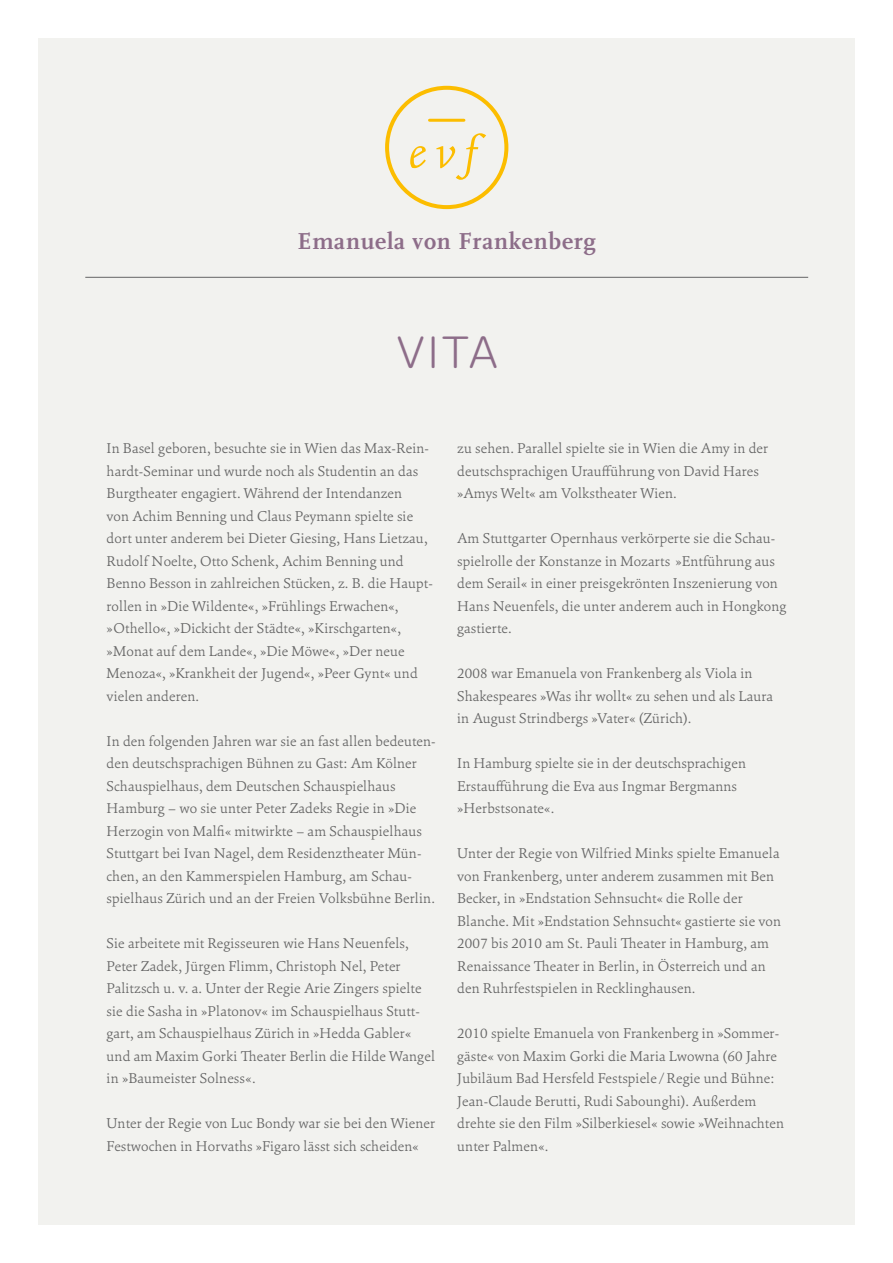
<style>
.page{position:relative;width:893px;height:1263px;background:#fff}
.page>*{position:absolute;margin:0;border:0;box-sizing:border-box;transform-origin:0 0}
.t1{font:300 45px "Centrale Sans Rnd";color:#8d6d89}
.t2{font:700 24px "Scala Pro";letter-spacing:.03em;color:#8d6d89}
.t3{font:300 14.25px/22.5px "Cala";letter-spacing:.01em;color:#656565}
</style>
<div class="page">
<div style="left:38px;top:38px;width:817px;height:1187px;background:#f2f2ef"></div>
<hr style="left:85px;top:277px;width:723px;height:1px;background:#656565">
<div style="left:385px;top:86px;width:123px;height:123px;border:4px solid #fcbd00;border-radius:50%"></div>
<hr style="left:429px;top:119px;width:35px;height:3px;background:#fcbd00">
<svg style="left:410px;top:146px;width:16px;height:22px"></svg>
<svg style="left:436px;top:133px;width:50px;height:47px"></svg>
<h2 class="t2" style="left:298px;top:228px;width:300px">Emanuela von Frankenberg</h2>
<h1 class="t1" style="left:396px;top:327px;width:104px">VITA</h1>
<p class="t3" style="left:107px;top:437px;width:328px">In Basel geboren, besuchte sie in Wien das Max-Rein&shy;hardt-Seminar und wurde noch als Studentin an das Burgtheater engagiert. Während der Intendanzen<br>von Achim Benning und Claus Peymann spielte sie dort unter anderem bei Dieter Giesing, Hans Lietzau, Rudolf Noelte, Otto Schenk, Achim Benning und Benno Besson in zahlreichen Stücken, z. B. die Haupt&shy;rollen in »Die Wildente«, »Frühlings Erwachen«, »Othello«, »Dickicht der Städte«, »Kirschgarten«, »Monat auf dem Lande«, »Die Möwe«, »Der neue Menoza«, »Krankheit der Jugend«, »Peer Gynt« und vielen anderen.</p>
<p class="t3" style="left:107px;top:730px;width:331px">In den folgenden Jahren war sie an fast allen bedeuten&shy;den deutschsprachigen Bühnen zu Gast: Am Kölner Schauspielhaus, dem Deutschen Schauspielhaus Hamburg – wo sie unter Peter Zadeks Regie in »Die Herzogin von Malfi« mitwirkte – am Schauspielhaus Stuttgart bei Ivan Nagel, dem Residenztheater Mün&shy;chen, an den Kammerspielen Hamburg, am Schau&shy;spielhaus Zürich und an der Freien Volksbühne Berlin.</p>
<p class="t3" style="left:107px;top:932px;width:330px">Sie arbeitete mit Regisseuren wie Hans Neuenfels, Peter Zadek, Jürgen Flimm, Christoph Nel, Peter Palitzsch u. v. a. Unter der Regie Arie Zingers spielte sie die Sasha in »Platonov« im Schauspielhaus Stutt&shy;gart, am Schauspielhaus Zürich in »Hedda Gabler« und am Maxim Gorki Theater Berlin die Hilde Wangel in »Baumeister Solness«.</p>
<p class="t3" style="left:107px;top:1112px;width:330px">Unter der Regie von Luc Bondy war sie bei den Wiener<br>Festwochen in Horvaths »Figaro lässt sich scheiden«</p>
<p class="t3" style="left:457px;top:437px;width:312px">zu sehen. Parallel spielte sie in Wien die Amy in der deutschsprachigen Uraufführung von David Hares »Amys Welt« am Volkstheater Wien.</p>
<p class="t3" style="left:457px;top:527px;width:331px">Am Stuttgarter Opernhaus verkörperte sie die Schau&shy;spielrolle der Konstanze in Mozarts »Entführung aus dem Serail« in einer preisgekrönten Inszenierung von Hans Neuenfels, die unter anderem auch in Hongkong gastierte.</p>
<p class="t3" style="left:457px;top:662px;width:317px">2008 war Emanuela von Frankenberg als Viola in<br>Shakespeares »Was ihr wollt« zu sehen und als Laura in August Strindbergs »Vater« (Zürich).</p>
<p class="t3" style="left:457px;top:752px;width:290px">In Hamburg spielte sie in der deutschsprachigen<br>Erstaufführung die Eva aus Ingmar Bergmanns »Herbstsonate«.</p>
<p class="t3" style="left:457px;top:842px;width:325px">Unter der Regie von Wilfried Minks spielte Emanuela von Frankenberg, unter anderem zusammen mit Ben Becker, in »Endstation Sehnsucht« die Rolle der Blanche. Mit »Endstation Sehnsucht« gastierte sie von 2007 bis 2010 am St. Pauli Theater in Hamburg, am Renaissance Theater in Berlin, in Österreich und an den Ruhrfestspielen in Recklinghausen.</p>
<p class="t3" style="left:457px;top:1022px;width:328px">2010 spielte Emanuela von Frankenberg in »Sommer&shy;gäste« von Maxim Gorki die Maria Lwowna (60 Jahre Jubiläum Bad Hersfeld Festspiele /Regie und Bühne:<br>Jean-Claude Berutti, Rudi Sabounghi). Außerdem drehte sie den Film »Silberkiesel« sowie »Weihnachten unter Palmen«.</p>
</div>
